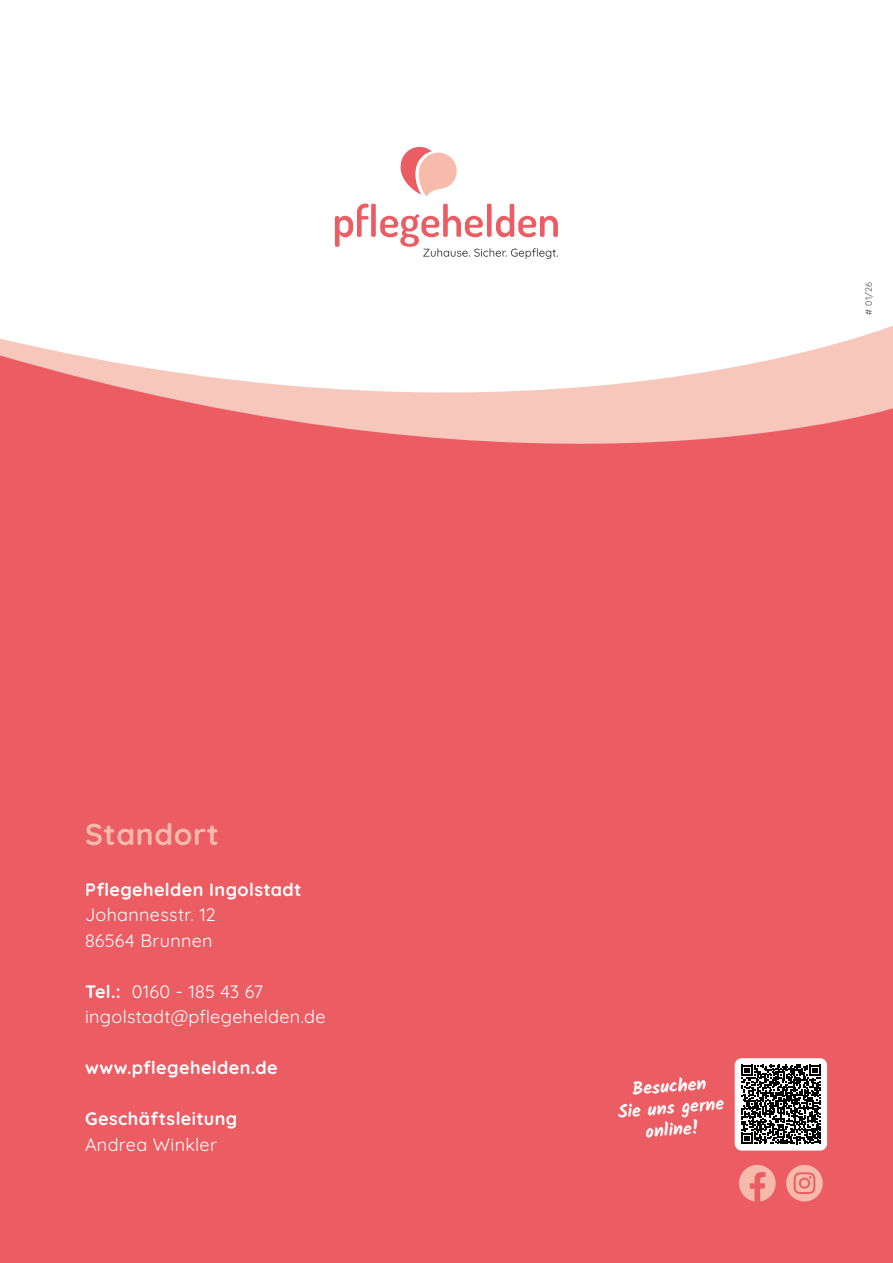
<style>
.page{position:relative;width:893px;height:1263px;background:#fff}
.page>*{position:absolute;margin:0;border:0;box-sizing:border-box;transform-origin:0 0}
.t1{font:700 30px "Quicksand";letter-spacing:.02em;color:#f6baab}
.t2{font:18px/25.5px "Quicksand";letter-spacing:.015em;color:#fff}
.t3{font:700 18px "Quicksand";letter-spacing:.02em;color:#fff}
.t4{font:700 18px/21.6px "Kalam";color:#fff;text-align:center}
.t5{font:9px "Quicksand";color:#4a4a49}
.s1{font-weight:700}
</style>
<div class="page">
<div style="left:0;top:529px;width:893px;height:734px;background:#eb5c63"></div>
<svg style="left:0;top:326px;width:893px;height:26px"></svg>
<svg style="left:0;top:352px;width:893px;height:177px;background:#f08c8d"></svg>
<svg style="left:400px;top:146px;width:57px;height:51px"></svg>
<svg style="left:335px;top:204px;width:223px;height:55px"></svg>
<svg style="left:739px;top:1164px;width:37px;height:37px"></svg>
<svg style="left:786px;top:1165px;width:37px;height:36px"></svg>
<div style="left:801px;top:1179px;width:7px;height:8px;background:#f6baab;border-radius:50%"></div>
<div style="left:735px;top:1058px;width:92px;height:92px;background:#fff;border-radius:7px"></div>
<svg style="left:741px;top:1065px;width:80px;height:79px"></svg>
<h1 class="t1" style="left:85px;top:811px;width:135px">Standort</h1>
<p class="t3" style="left:85px;top:875px;width:218px">Pflegehelden Ingolstadt</p>
<p class="t2" style="left:85px;top:900px;width:132px">Johannesstr. 12<br>86564 Brunnen</p>
<p class="t2" style="left:85px;top:977px;width:242px"><span class="s1">Tel.:</span> 0160 - 185 43 67 ingolstadt@pflegehelden.de</p>
<p class="t3" style="left:85px;top:1054px;width:194px">www.pflegehelden.de</p>
<p class="t3" style="left:85px;top:1105px;width:154px">Geschäftsleitung</p>
<p class="t2" style="left:85px;top:1130px;width:133px">Andrea Winkler</p>
<p class="t5" style="left:861px;top:315px;width:34px;rotate:-90deg"># 01/26</p>
<p class="t4" style="left:616px;top:1079px;width:108px;rotate:-4deg">Besuchen<br>Sie uns gerne online!</p>
</div>
